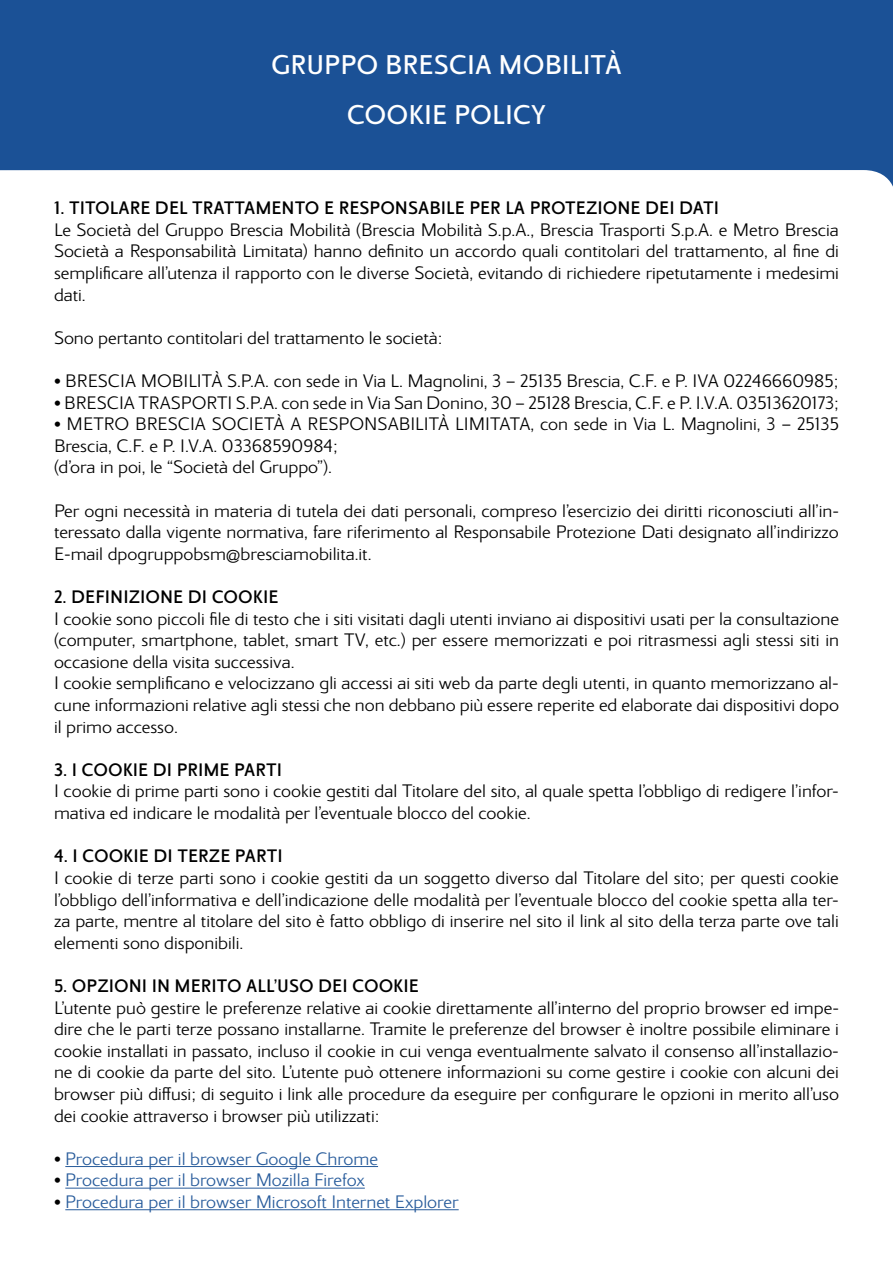
<style>
.page{position:relative;width:893px;height:1263px;background:#fff}
.page>*{position:absolute;margin:0;border:0;box-sizing:border-box;transform-origin:0 0}
.t1{font:700 27px/49.5px "Metrobrescia";color:#fff;text-align:center}
.t2{font:500 18px/21.6px "Metrobrescia";color:#000;text-align:justify}
.t3{font:900 18px "Metrobrescia";color:#000}
.t4{font:500 18px "Metrobrescia";color:#275b9b}
.s1{color:#000}
</style>
<div class="page">
<svg style="left:0;top:0;width:893px;height:187px;background:#2f609f"></svg>
<hr style="left:65px;top:1166px;width:313px;height:1px;background:#275b9b">
<hr style="left:65px;top:1188px;width:300px;height:1px;background:#275b9b">
<hr style="left:65px;top:1209px;width:394px;height:1px;background:#275b9b">
<h1 class="t1" style="left:271px;top:40px;width:352px">GRUPPO BRESCIA MOBILITÀ<br>COOKIE POLICY</h1>
<p class="t3" style="left:54px;top:197px;width:667px">1. TITOLARE DEL TRATTAMENTO E RESPONSABILE PER LA PROTEZIONE DEI DATI</p>
<p class="t2" style="left:54px;top:219px;width:786px">Le Società del Gruppo Brescia Mobilità (Brescia Mobilità S.p.A., Brescia Trasporti S.p.A. e Metro Brescia Società a Responsabilità Limitata) hanno definito un accordo quali contitolari del trattamento, al fine di semplificare all’utenza il rapporto con le diverse Società, evitando di richiedere ripetutamente i medesimi dati.</p>
<p class="t2" style="left:54px;top:327px;width:390px">Sono pertanto contitolari del trattamento le società:</p>
<p class="t2" style="left:54px;top:370px;width:786px">• BRESCIA MOBILITÀ S.P.A. con sede in Via L. Magnolini, 3 – 25135 Brescia, C.F. e P. IVA 02246660985;</p>
<p class="t2" style="left:54px;top:392px;width:786px">• BRESCIA TRASPORTI S.P.A. con sede in Via San Donino, 30 – 25128 Brescia, C.F. e P. I.V.A. 03513620173;</p>
<p class="t2" style="left:54px;top:413px;width:786px;text-align:left">• METRO BRESCIA SOCIETÀ A RESPONSABILITÀ LIMITATA, con sede in Via L. Magnolini, 3 – 25135<br>Brescia, C.F. e P. I.V.A. 03368590984;<br>(d’ora in poi, le “Società del Gruppo”).</p>
<p class="t2" style="left:54px;top:500px;width:786px">Per ogni necessità in materia di tutela dei dati personali, compreso l’esercizio dei diritti riconosciuti all’in&shy;teressato dalla vigente normativa, fare riferimento al Responsabile Protezione Dati designato all’indirizzo E-mail dpogruppobsm@bresciamobilita.it.</p>
<p class="t3" style="left:54px;top:586px;width:226px">2. DEFINIZIONE DI COOKIE</p>
<p class="t2" style="left:54px;top:608px;width:786px;text-align:left">I cookie sono piccoli file di testo che i siti visitati dagli utenti inviano ai dispositivi usati per la consultazione (computer, smartphone, tablet, smart TV, etc.) per essere memorizzati e poi ritrasmessi agli stessi siti in occasione della visita successiva.<br>I cookie semplificano e velocizzano gli accessi ai siti web da parte degli utenti, in quanto memorizzano al&shy;cune informazioni relative agli stessi che non debbano più essere reperite ed elaborate dai dispositivi dopo il primo accesso.</p>
<p class="t3" style="left:54px;top:759px;width:229px">3. I COOKIE DI PRIME PARTI</p>
<p class="t2" style="left:54px;top:781px;width:786px">I cookie di prime parti sono i cookie gestiti dal Titolare del sito, al quale spetta l’obbligo di redigere l’infor&shy;mativa ed indicare le modalità per l’eventuale blocco del cookie.</p>
<p class="t3" style="left:54px;top:845px;width:230px">4. I COOKIE DI TERZE PARTI</p>
<p class="t2" style="left:54px;top:867px;width:786px">I cookie di terze parti sono i cookie gestiti da un soggetto diverso dal Titolare del sito; per questi cookie l’obbligo dell’informativa e dell’indicazione delle modalità per l’eventuale blocco del cookie spetta alla ter&shy;za parte, mentre al titolare del sito è fatto obbligo di inserire nel sito il link al sito della terza parte ove tali elementi sono disponibili.</p>
<p class="t3" style="left:54px;top:975px;width:367px">5. OPZIONI IN MERITO ALL’USO DEI COOKIE</p>
<p class="t2" style="left:54px;top:997px;width:786px">L’utente può gestire le preferenze relative ai cookie direttamente all’interno del proprio browser ed impe&shy;dire che le parti terze possano installarne. Tramite le preferenze del browser è inoltre possibile eliminare i cookie installati in passato, incluso il cookie in cui venga eventualmente salvato il consenso all’installazio&shy;ne di cookie da parte del sito. L’utente può ottenere informazioni su come gestire i cookie con alcuni dei browser più diffusi; di seguito i link alle procedure da eseguire per configurare le opzioni in merito all’uso dei cookie attraverso i browser più utilizzati:</p>
<p class="t4" style="left:54px;top:1148px;width:326px"><span class="s1">•</span> Procedura per il browser Google Chrome</p>
<p class="t4" style="left:54px;top:1170px;width:312px"><span class="s1">•</span> Procedura per il browser Mozilla Firefox</p>
<p class="t4" style="left:54px;top:1191px;width:406px"><span class="s1">•</span> Procedura per il browser Microsoft Internet Explorer</p>
</div>
